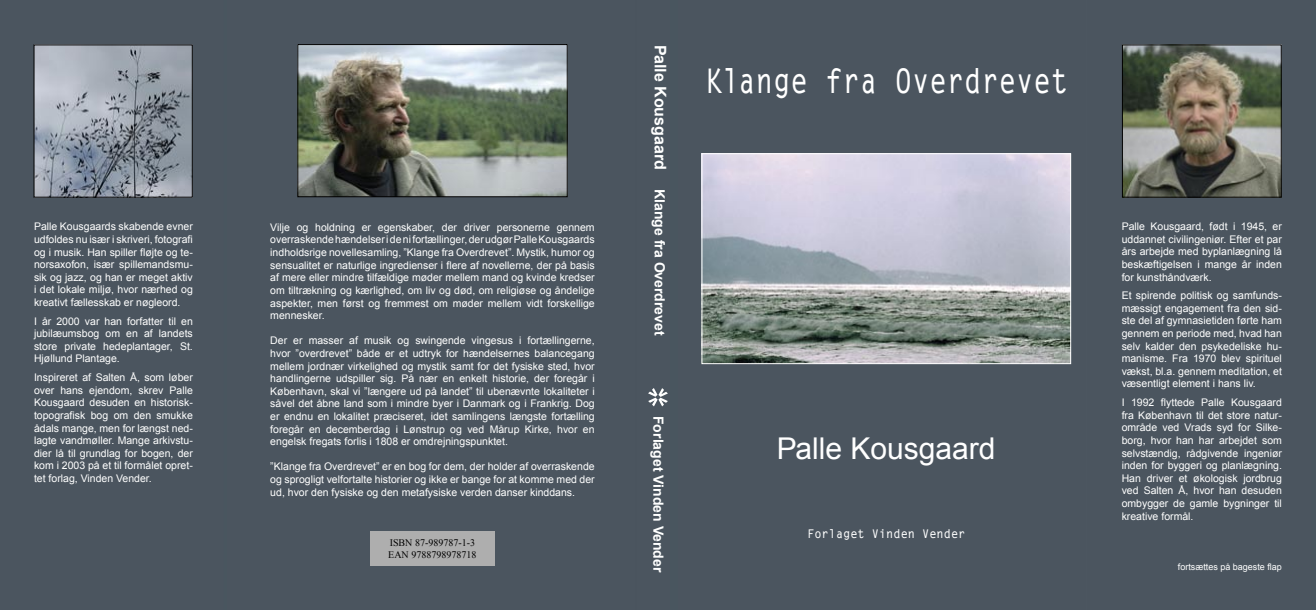
<style>
.page{position:relative;width:1316px;height:610px;background:#fff}
.page>*{position:absolute;margin:0;border:0;box-sizing:border-box;transform-origin:0 0}
.t1{font:700 34px "Letter Gothic";color:#fff;scale:.85 1}
.t2{font:30px "Arial";color:#fff}
.t3{font:700 16px "Arial";color:#fff}
.t4{font:700 14px "Arial";color:#fff}
.t5{font:700 12px "Letter Gothic";color:#fff}
.Brødtekst{font:10.5px/12.6px "Arial";color:#fff;text-align:justify}
.t6{font:10px "Times New Roman";color:#000}
.t7{font:9px "Arial";color:#fff}
</style>
<div class="page">
<div style="left:0;top:0;width:1315px;height:609px;background:#4b555f"></div>
<div style="left:370px;top:531px;width:124px;height:35px;background:#aeaeae"></div>
<div style="left:677px;top:0;width:410px;height:609px;background:#4b555f"></div>
<svg style="left:648px;top:388px;width:20px;height:18px"></svg>
<img style="left:300px;top:46px;width:265px;height:149px">
<div style="left:298px;top:44px;width:269px;height:153px;border:1px solid #000"></div>
<img style="left:703px;top:155px;width:366px;height:207px">
<div style="left:701px;top:153px;width:370px;height:211px;border:1px solid #fff"></div>
<img style="left:36px;top:47px;width:154px;height:148px">
<img style="left:1124px;top:47px;width:155px;height:148px">
<div style="left:1122px;top:45px;width:159px;height:152px;border:1px solid #000"></div>
<p class="Brødtekst" style="left:34px;top:220px;width:160px">Palle Kousgaards skabende evner udfoldes nu især i skriveri, fotografi og i musik. Han spiller fløjte og te&shy;norsaxofon, især spillemandsmu&shy;sik og jazz, og han er meget aktiv i det lokale miljø, hvor nærhed og kreativt fællesskab er nøgleord.</p>
<p class="Brødtekst" style="left:34px;top:314px;width:160px">I år 2000 var han forfatter til en jubilæumsbog om en af landets store private hedeplantager, St.<br>Hjøllund Plantage.</p>
<p class="Brødtekst" style="left:34px;top:371px;width:160px">Inspireret af Salten Å, som løber over hans ejendom, skrev Palle Kousgaard desuden en historisk&shy;topografisk bog om den smukke ådals mange, men for længst ned&shy;lagte vandmøller. Mange arkivstu&shy;dier lå til grundlag for bogen, der kom i 2003 på et til formålet opret&shy;tet forlag, Vinden Vender.</p>
<p class="Brødtekst" style="left:270px;top:221px;width:326px">Vilje og holdning er egenskaber, der driver personerne gennem overraskende hændelser i de ni fortællinger, der udgør Palle Kousgaards indholdsrige novellesamling, ”Klange fra Overdrevet”. Mystik, humor og sensualitet er naturlige ingredienser i flere af novellerne, der på basis af mere eller mindre tilfældige møder mellem mand og kvinde kredser om tiltrækning og kærlighed, om liv og død, om religiøse og åndelige aspekter, men først og fremmest om møder mellem vidt forskellige mennesker.</p>
<p class="Brødtekst" style="left:270px;top:334px;width:326px">Der er masser af musik og swingende vingesus i fortællingerne, hvor ”overdrevet” både er et udtryk for hændelsernes balancegang mellem jordnær virkelighed og mystik samt for det fysiske sted, hvor handlingerne udspiller sig. På nær en enkelt historie, der foregår i København, skal vi ”længere ud på landet” til ubenævnte lokaliteter i såvel det åbne land som i mindre byer i Danmark og i Frankrig. Dog er endnu en lokalitet præciseret, idet samlingens længste fortælling foregår en decemberdag i Lønstrup og ved Mårup Kirke, hvor en engelsk fregats forlis i 1808 er omdrejningspunktet.</p>
<p class="Brødtekst" style="left:270px;top:460px;width:326px">”Klange fra Overdrevet” er en bog for dem, der holder af overraskende og sprogligt velfortalte historier og ikke er bange for at komme med der ud, hvor den fysiske og den metafysiske verden danser kinddans.</p>
<p class="t6" style="left:390px;top:535px;width:87px">ISBN 87-989787-1-3</p>
<p class="t6" style="left:388px;top:547px;width:90px">EAN 9788798978718</p>
<p class="t3" style="left:671px;top:45px;width:126px;rotate:90deg">Palle Kousgaard</p>
<p class="t4" style="left:669px;top:189px;width:148px;rotate:90deg">Klange fra Overdrevet</p>
<p class="t4" style="left:667px;top:415px;width:158px;rotate:90deg">Forlaget Vinden Vender</p>
<p class="t1" style="left:705px;top:60px;width:428px">Klange fra Overdrevet</p>
<p class="t2" style="left:777px;top:428px;width:220px">Palle Kousgaard</p>
<p class="t5" style="left:807px;top:525px;width:160px">Forlaget Vinden Vender</p>
<p class="Brødtekst" style="left:1121px;top:220px;width:162px">Palle Kousgaard, født i 1945, er uddannet civilingeniør. Efter et par års arbejde med byplanlægning lå beskæftigelsen i mange år inden for kunsthåndværk.</p>
<p class="Brødtekst" style="left:1121px;top:289px;width:162px">Et spirende politisk og samfunds&shy;mæssigt engagement fra den sid&shy;ste del af gymnasietiden førte ham gennem en periode med, hvad han selv kalder den psykedeliske hu&shy;manisme. Fra 1970 blev spirituel vækst, bl.a. gennem meditation, et væsentligt element i hans liv.</p>
<p class="Brødtekst" style="left:1121px;top:396px;width:162px">I 1992 flyttede Palle Kousgaard fra København til det store natur&shy;område ved Vrads syd for Silke&shy;borg, hvor han har arbejdet som selvstændig, rådgivende ingeniør inden for byggeri og planlægning.<br>Han driver et økologisk jordbrug ved Salten Å, hvor han desuden ombygger de gamle bygninger til kreative formål.</p>
<p class="t7" style="left:1177px;top:560px;width:106px">fortsættes på bageste flap</p>
</div>
